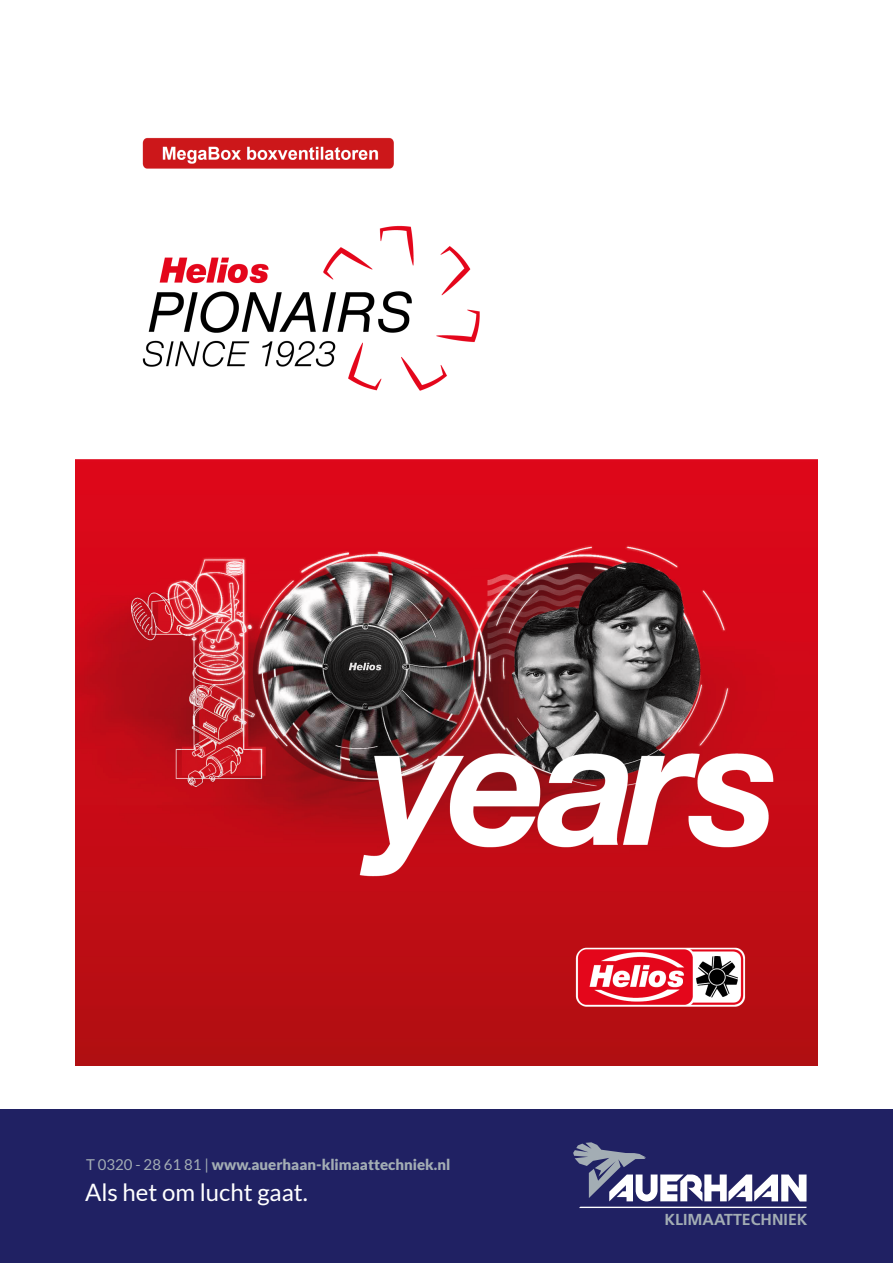
<style>
.page{position:relative;width:893px;height:1263px;background:#fff}
.page>*{position:absolute;margin:0;border:0;box-sizing:border-box;transform-origin:0 0}
.t1{font:24px "Lato";color:#fff}
.t2{font:700 15.9px "Frutiger";color:#a3adb4}
.t3{font:900 15px "Lato";color:#a3adb4}
.s1{font-weight:400}
</style>
<div class="page">
<div style="left:0;top:1110px;width:893px;height:153px;background:#202163"></div>
<svg style="left:573px;top:1142px;width:233px;height:59px"></svg>
<svg style="left:579px;top:1207px;width:227px;height:1px"></svg>
<img style="left:75px;top:137px;width:743px;height:928px">
<p class="t3" style="left:86px;top:1155px;width:366px"><span class="s1">T 0320 - 28 61 81 |</span> www.auerhaan-klimaattechniek.nl</p>
<h1 class="t1" style="left:85px;top:1179px;width:224px">Als het om lucht gaat.</h1>
<p class="t2" style="left:664px;top:1210px;width:145px">KLIMAATTECHNIEK</p>
</div>
